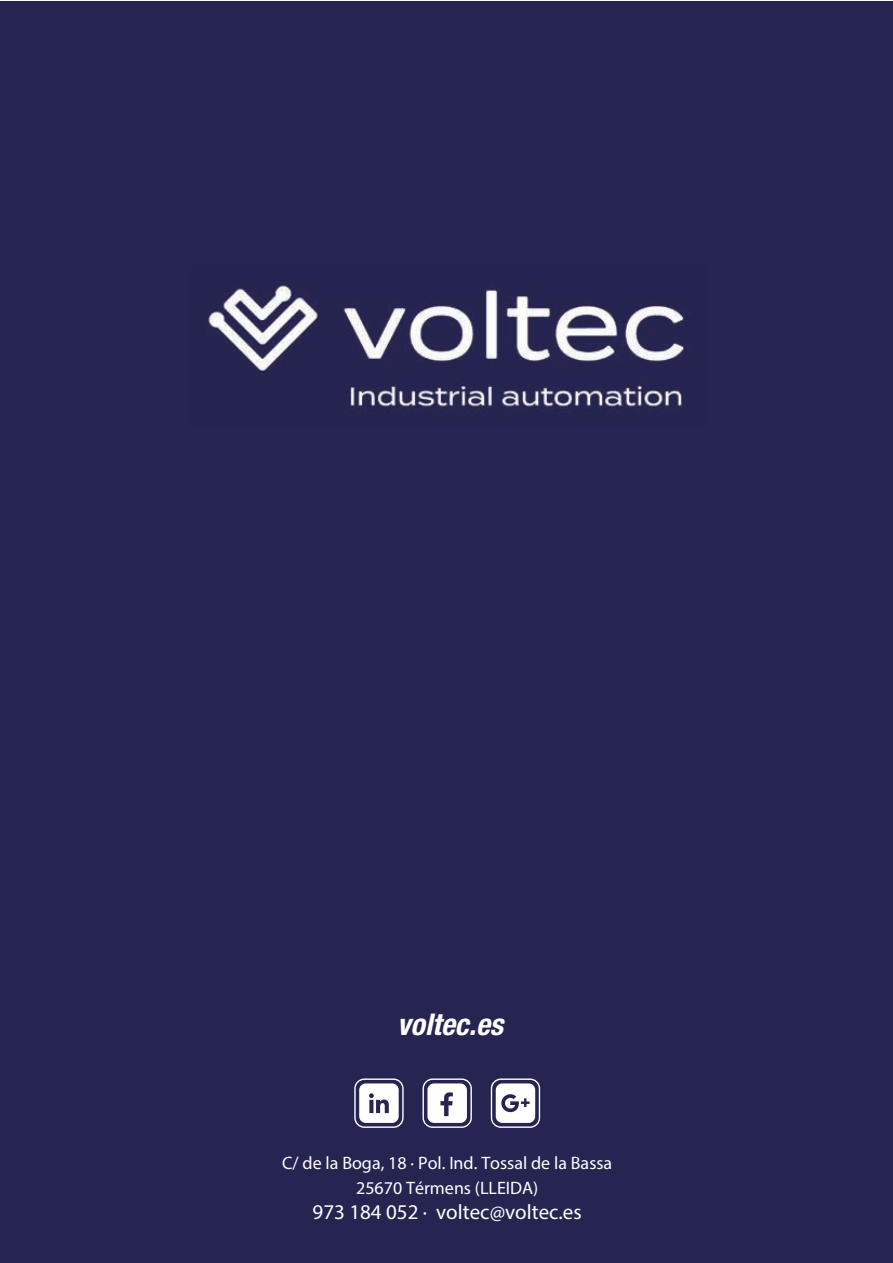
<style>
.page{position:relative;width:893px;height:1263px;background:#fff}
.page>*{position:absolute;margin:0;border:0;box-sizing:border-box;transform-origin:0 0}
.t1{font:italic 700 condensed 30px "Helvetica Neue";color:#fff}
.t2{font:21px "Myriad Pro";color:#fff}
.t3{font:18px/24.8px "Myriad Pro";color:#fff;text-align:center}
</style>
<div class="page">
<div style="left:1px;top:1px;width:892px;height:1261px;background:#262551"></div>
<svg style="left:422px;top:1078px;width:50px;height:50px"></svg>
<svg style="left:354px;top:1078px;width:50px;height:50px"></svg>
<svg style="left:491px;top:1078px;width:49px;height:50px"></svg>
<img style="left:207px;top:283px;width:478px;height:129px">
<h1 class="t1" style="left:397px;top:1006px;width:107px">voltec.es</h1>
<p class="t3" style="left:282px;top:1150px;width:332px">C/ de la Boga, 18 · Pol. Ind. Tossal de la Bassa<br>25670 Térmens (LLEIDA)</p>
<p class="t2" style="left:313px;top:1199px;width:271px">973 184 052 · voltec@voltec.es</p>
</div>
